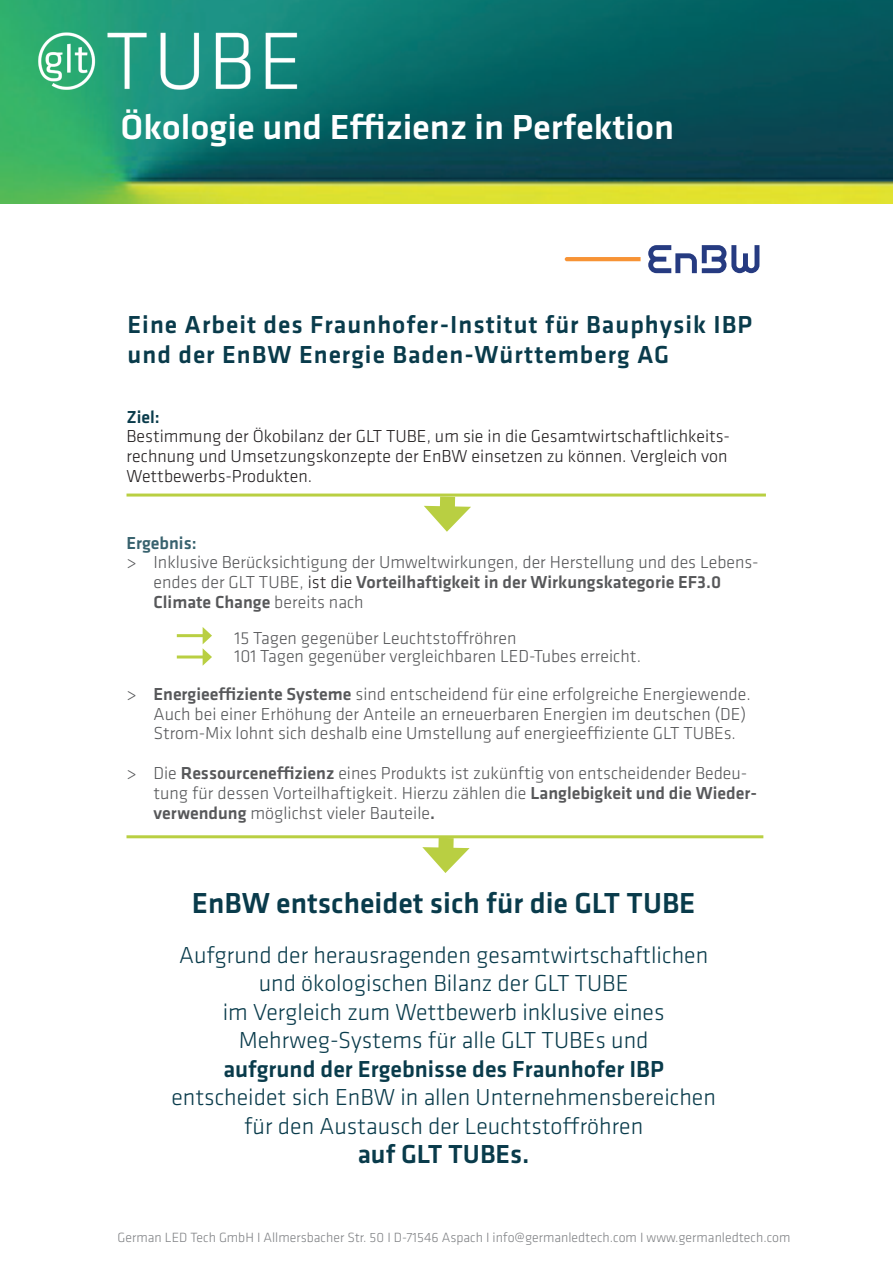
<style>
.page{position:relative;width:893px;height:1263px;background:#fff}
.page>*{position:absolute;margin:0;border:0;box-sizing:border-box;transform-origin:0 0}
.t1{font:500 36px "Klavika Basic";color:#fff}
.t2{font:500 30px "Klavika Basic";color:#093b4b}
.t3{font:500 27px "Klavika Basic";color:#093b4b}
.t4{font:500 25.5px/30.6px "Klavika Basic";letter-spacing:.04em;color:#093b4b}
.t5{font:300 24px/28.5px "Klavika Basic";color:#093b4b;text-align:center}
.t6{font:500 24px "Klavika Basic";color:#093b4b}
.t7{font:300 18px/19.8px "Klavika Basic";color:#57585a}
.t8{font:300 18px/19.8px "Klavika Basic";color:#231f20}
.t9{font:500 18px "Klavika Basic";color:#38626e}
.t10{font:500 18px "Klavika Basic";color:#093b4b}
.t11{font:300 13.8px "Klavika Basic";color:#808285}
.s1{color:#231f20}
.s2{font-weight:500}
</style>
<div class="page">
<svg style="left:648px;top:245px;width:111px;height:28px"></svg>
<svg style="left:565px;top:257px;width:76px;height:4px"></svg>
<div style="left:440px;top:497px;width:15px;height:19px;background:#b9cf42"></div>
<svg style="left:424px;top:506px;width:47px;height:26px"></svg>
<hr style="left:126px;top:493px;width:640px;height:3px;background:#b9cf42">
<div style="left:438px;top:838px;width:16px;height:19px;background:#b9cf42"></div>
<svg style="left:422px;top:847px;width:48px;height:26px"></svg>
<hr style="left:126px;top:835px;width:637px;height:3px;background:#b9cf42">
<hr style="left:177px;top:634px;width:28px;height:3px;background:#b9cf42">
<hr style="left:177px;top:655px;width:28px;height:3px;background:#b9cf42">
<svg style="left:203px;top:627px;width:9px;height:39px"></svg>
<img style="left:0;top:0;width:893px;height:204px">
<img style="left:18px;top:14px;width:298px;height:95px">
<h1 class="t1" style="left:120px;top:102px;width:555px">Ökologie und Effizienz in Perfektion</h1>
<h3 class="t4" style="left:128px;top:308px;width:626px">Eine Arbeit des Fraunhofer-Institut für Bauphysik IBP und der EnBW Energie Baden-Württemberg AG</h3>
<p class="t10" style="left:126px;top:404px;width:35px">Ziel:</p>
<p class="t8" style="left:126px;top:426px;width:605px">Bestimmung der Ökobilanz der GLT TUBE, um sie in die Gesamtwirtschaftlichkeits&shy;rechnung und Umsetzungskonzepte der EnBW einsetzen zu können. Vergleich von<br>Wettbewerbs-Produkten.</p>
<p class="t9" style="left:126px;top:530px;width:72px">Ergebnis:</p>
<p class="t7" style="left:153px;top:552px;width:607px;text-indent:-27px">&gt; Inklusive Berücksichtigung der Umweltwirkungen, der Herstellung und des Lebens&shy;endes der GLT TUBE, <span class="s1">ist die</span> <span class="s2">Vorteilhaftigkeit in der Wirkungskategorie EF3.0<br>Climate Change</span> bereits nach</p>
<p class="t7" style="left:234px;top:629px;width:408px;line-height:18px">15 Tagen gegenüber Leuchtstoffröhren<br>101 Tagen gegenüber vergleichbaren LED-Tubes erreicht.</p>
<p class="t7" style="left:153px;top:684px;width:599px;text-indent:-27px">&gt; <span class="s2">Energieeffiziente Systeme</span> sind entscheidend für eine erfolgreiche Energiewende.<br>Auch bei einer Erhöhung der Anteile an erneuerbaren Energien im deutschen (DE)<br>Strom-Mix lohnt sich deshalb eine Umstellung auf energieeffiziente GLT TUBEs.</p>
<p class="t7" style="left:153px;top:763px;width:605px;text-indent:-27px">&gt; Die <span class="s2">Ressourceneffizienz</span> eines Produkts ist zukünftig von entscheidender Bedeu&shy;tung für dessen Vorteilhaftigkeit. Hierzu zählen die <span class="s2">Langlebigkeit und die Wieder&shy;verwendung</span> möglichst vieler Bauteile<span class="s2">.</span></p>
<h2 class="t2" style="left:192px;top:883px;width:505px">EnBW entscheidet sich für die GLT TUBE</h2>
<h3 class="t5" style="left:179px;top:940px;width:531px">Aufgrund der herausragenden gesamtwirtschaftlichen und ökologischen Bilanz der GLT TUBE<br>im Vergleich zum Wettbewerb inklusive eines Mehrweg-Systems für alle GLT TUBEs und</h3>
<h3 class="t6" style="left:223px;top:1053px;width:442px">aufgrund der Ergebnisse des Fraunhofer IBP</h3>
<h3 class="t5" style="left:171px;top:1083px;width:546px">entscheidet sich EnBW in allen Unternehmensbereichen für den Austausch der Leuchtstoffröhren</h3>
<h3 class="t3" style="left:358px;top:1135px;width:173px">auf GLT TUBEs.</h3>
<p class="t11" style="left:118px;top:1229px;width:674px">German LED Tech GmbH I Allmersbacher Str. 50 I D-71546 Aspach I info@germanledtech.com I www.germanledtech.com</p>
</div>
